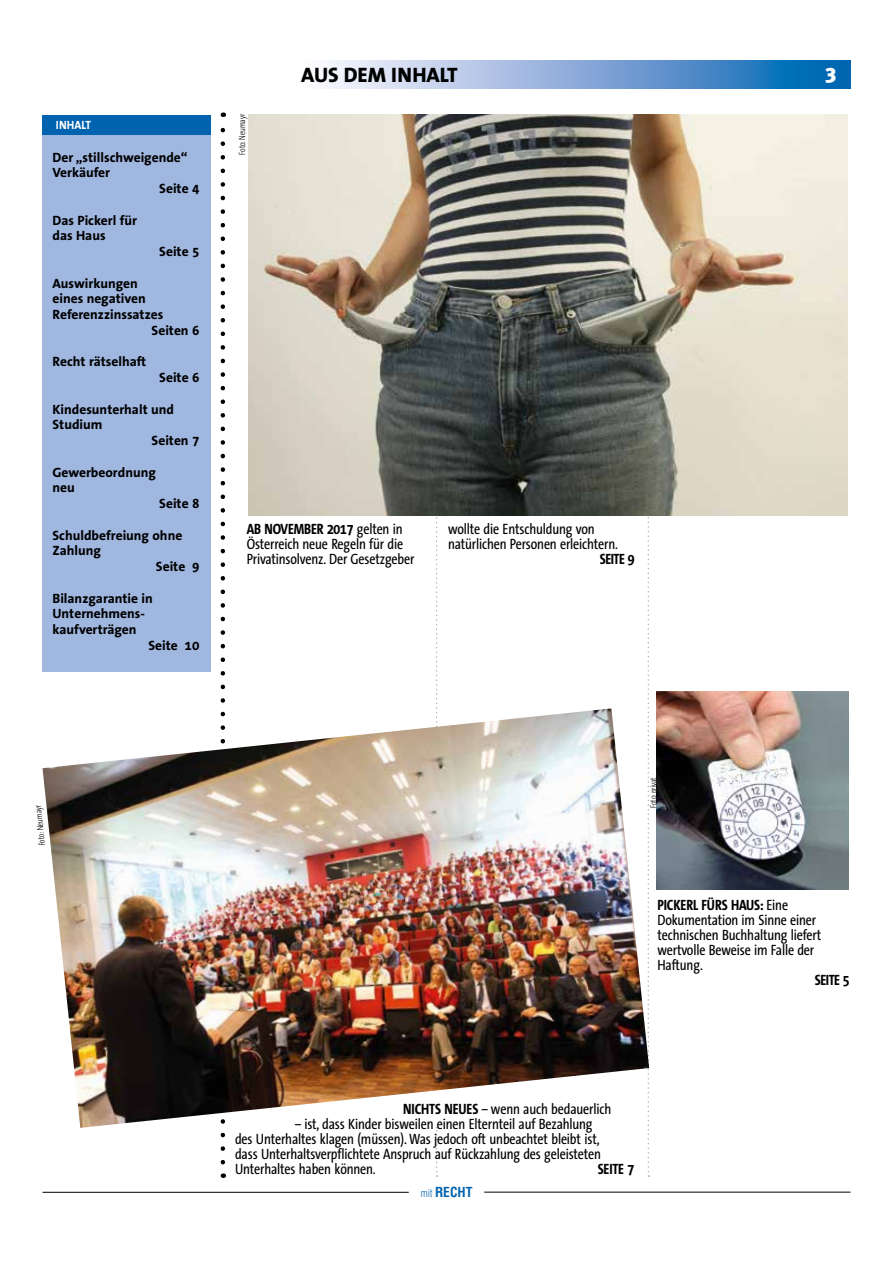
<style>
.page{position:relative;width:893px;height:1263px;background:#fff}
.page>*{position:absolute;margin:0;border:0;box-sizing:border-box;transform-origin:0 0}
.t1{font:800 21px "The Sans";color:#000}
.t2{font:900 21px "Meta Plus";color:#fff}
.t3{font:15px/15px "The Sans Condensed";letter-spacing:-.01em;color:#000}
.t4{font:700 15px "The Sans Condensed";letter-spacing:-.03em;color:#000}
.t5{font:700 13.5px/15.8px "The Sans Correspondence";color:#000}
.t6{font:700 condensed 13.5px "Helvetica";color:#0063af}
.t7{font:700 12px "The Sans Correspondence";color:#fff;scale:.92 1}
.t8{font:300 9px "The Sans Condensed";letter-spacing:-.01em;color:#000;scale:.9 1}
.s1{font-weight:700}
.s2{font-weight:300;font-size:10.5px}
</style>
<div class="page">
<hr style="left:43px;top:1192px;width:366px;height:1px;background:#000">
<hr style="left:484px;top:1192px;width:366px;height:1px;background:#000">
<div style="left:43px;top:115px;width:168px;height:556px;background:#a0b7e0"></div>
<div style="left:43px;top:115px;width:168px;height:20px;background:#0063af"></div>
<svg style="left:221px;top:113px;width:4px;height:1049px"></svg>
<svg style="left:436px;top:515px;width:2px;height:193px"></svg>
<svg style="left:436px;top:1128px;width:2px;height:49px"></svg>
<svg style="left:648px;top:515px;width:1px;height:662px"></svg>
<svg style="left:327px;top:60px;width:523px;height:28px;background:#7da8d6"></svg>
<img style="left:43px;top:708px;width:606px;height:420px">
<img style="left:657px;top:691px;width:191px;height:198px">
<img style="left:248px;top:114px;width:600px;height:401px">
<p class="t7" style="left:56px;top:118px;width:40px">INHALT</p>
<p class="t5" style="left:52px;top:150px;width:137px">Der „stillschweigende“</p>
<p class="t5" style="left:52px;top:165px;width:59px">Verkäufer</p>
<p class="t5" style="left:159px;top:181px;width:42px">Seite 4</p>
<p class="t5" style="left:52px;top:213px;width:86px">Das Pickerl für das Haus</p>
<p class="t5" style="left:159px;top:244px;width:42px">Seite 5</p>
<p class="t5" style="left:52px;top:276px;width:87px">Auswirkungen</p>
<p class="t5" style="left:52px;top:291px;width:95px">eines negativen</p>
<p class="t5" style="left:52px;top:307px;width:112px">Referenzzinssatzes</p>
<p class="t5" style="left:152px;top:323px;width:49px">Seiten 6</p>
<p class="t5" style="left:52px;top:354px;width:95px">Recht rätselhaft</p>
<p class="t5" style="left:159px;top:370px;width:42px">Seite 6</p>
<p class="t5" style="left:52px;top:402px;width:123px">Kindesunterhalt und</p>
<p class="t5" style="left:52px;top:417px;width:52px">Studium</p>
<p class="t5" style="left:152px;top:433px;width:49px">Seiten 7</p>
<p class="t5" style="left:52px;top:465px;width:105px">Gewerbeordnung neu</p>
<p class="t5" style="left:159px;top:496px;width:42px">Seite 8</p>
<p class="t5" style="left:52px;top:528px;width:131px">Schuldbefreiung ohne</p>
<p class="t5" style="left:52px;top:543px;width:50px">Zahlung</p>
<p class="t5" style="left:156px;top:559px;width:45px">Seite 9</p>
<p class="t5" style="left:52px;top:591px;width:102px">Bilanzgarantie in</p>
<p class="t5" style="left:52px;top:606px;width:94px">Unternehmens-</p>
<p class="t5" style="left:52px;top:622px;width:86px">kaufverträgen</p>
<p class="t5" style="left:148px;top:638px;width:52px">Seite 10</p>
<p class="t8" style="left:237px;top:154px;width:46px;rotate:-90deg">Foto: Neumayr</p>
<h1 class="t1" style="left:301px;top:57px;width:158px">AUS DEM INHALT</h1>
<h1 class="t2" style="left:825px;top:60px;width:12px">3</h1>
<p class="t3" style="left:247px;top:521px;width:169px"><span class="s1">AB NOVEMBER 2017</span> gelten in<br>Österreich neue Regeln für die<br>Privatinsolvenz. Der Gesetzgeber</p>
<p class="t3" style="left:448px;top:521px;width:171px">wollte die Entschuldung von natürlichen Personen erleichtern.</p>
<p class="t4" style="left:600px;top:550px;width:36px">SEITE 9</p>
<p class="t8" style="left:37px;top:846px;width:46px;rotate:-96deg">Foto: Neumayr</p>
<p class="t8" style="left:649px;top:808px;width:36px;rotate:-90deg">Foto: privat</p>
<p class="t3" style="left:657px;top:898px;width:165px"><span class="s1">PICKERL FÜRS HAUS:</span> Eine<br>Dokumentation im Sinne einer technischen Buchhaltung liefert wertvolle Beweise im Falle der<br>Haftung.</p>
<p class="t4" style="left:815px;top:971px;width:36px">SEITE 5</p>
<p class="t3" style="left:403px;top:1101px;width:210px"><span class="s1">NICHTS NEUES</span> – wenn auch bedauerlich</p>
<p class="t3" style="left:235px;top:1116px;width:367px;text-indent:60px">– ist, dass Kinder bisweilen einen Elternteil auf Bezahlung des Unterhaltes klagen (müssen). Was jedoch oft unbeachtet bleibt ist, dass Unterhaltsverpflichtete Anspruch auf Rückzahlung des geleisteten Unterhaltes haben können.</p>
<p class="t4" style="left:598px;top:1160px;width:38px">SEITE 7</p>
<p class="t6" style="left:421px;top:1183px;width:53px"><span class="s2">mit</span> RECHT</p>
</div>
